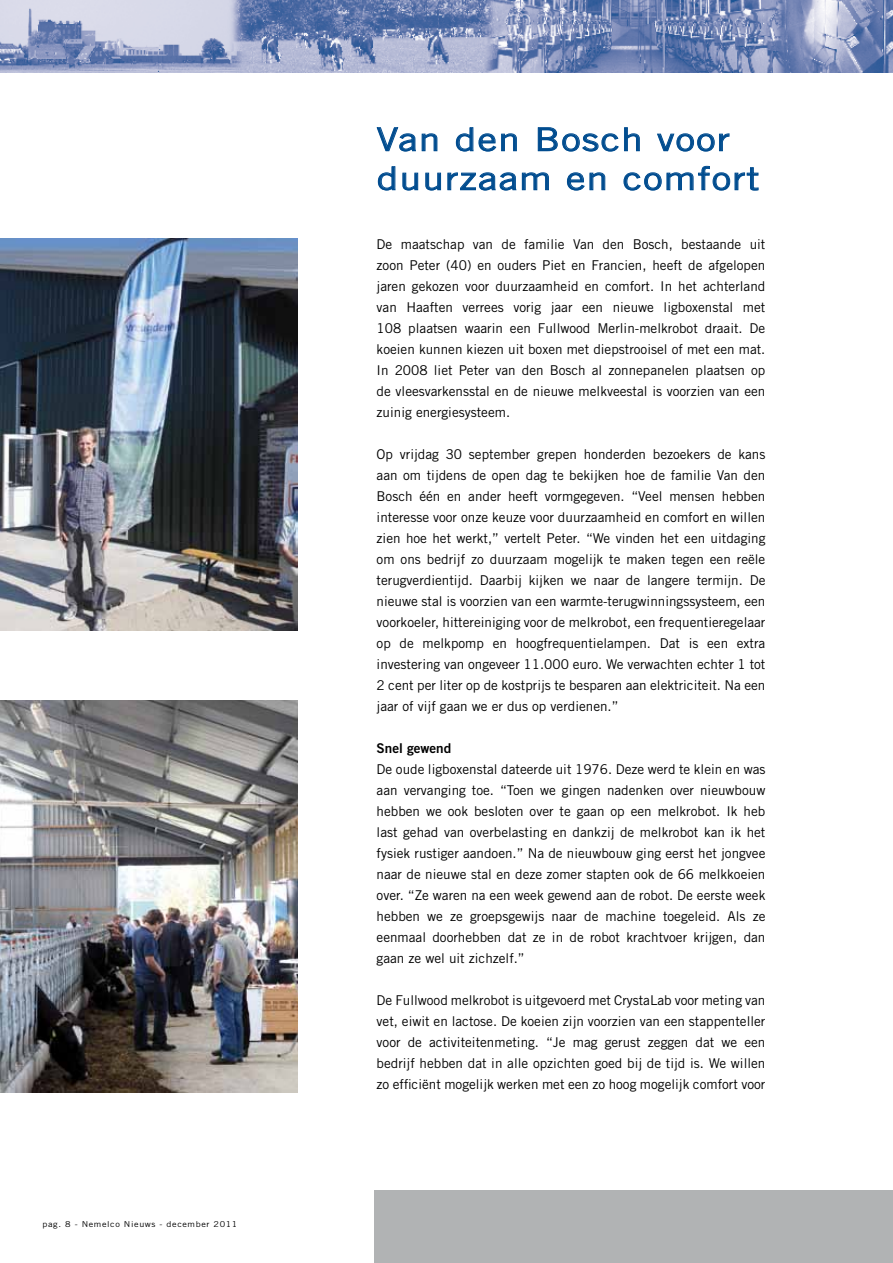
<style>
.page{position:relative;width:893px;height:1263px;background:#fff}
.page>*{position:absolute;margin:0;border:0;box-sizing:border-box;transform-origin:0 0}
.t1{font:31.95px/39px "Trade Gothic";letter-spacing:.03em;color:#004c8f;scale:1.22 1}
.t2{font:13.5px/21px "Trade Gothic";color:#000;text-align:justify}
.t3{font:13.5px "Trade Gothic Bold Two";color:#000}
.t4{font:8.1px "Trade Gothic";letter-spacing:.07em;color:#000;scale:1.11 1}
</style>
<div class="page">
<img style="left:0;top:0;width:893px;height:72px">
<div style="left:374px;top:1191px;width:519px;height:72px;background:#b1b3b4"></div>
<img style="left:0;top:239px;width:297px;height:392px">
<img style="left:0;top:700px;width:298px;height:393px">
<svg style="left:376px;top:127px;width:62px;height:25px"></svg>
<svg style="left:456px;top:127px;width:61px;height:25px"></svg>
<svg style="left:538px;top:127px;width:102px;height:25px"></svg>
<svg style="left:657px;top:133px;width:73px;height:19px"></svg>
<svg style="left:378px;top:166px;width:18px;height:25px"></svg>
<svg style="left:402px;top:172px;width:16px;height:19px"></svg>
<svg style="left:425px;top:172px;width:16px;height:19px"></svg>
<svg style="left:447px;top:172px;width:102px;height:19px"></svg>
<svg style="left:567px;top:172px;width:39px;height:19px"></svg>
<svg style="left:623px;top:166px;width:136px;height:25px"></svg>
<p class="t4" style="left:43px;top:1220px;width:177px">pag. 8 - Nemelco Nieuws - december 2011</p>
<h1 class="t1" style="left:377px;top:119px;width:315px">Van den Bosch voor duurzaam en comfort</h1>
<p class="t2" style="left:377px;top:233px;width:390px">De maatschap van de familie Van den Bosch, bestaande uit zoon Peter (40) en ouders Piet en Francien, heeft de afgelopen jaren gekozen voor duurzaamheid en comfort. In het achterland van Haaften verrees vorig jaar een nieuwe ligboxenstal met 108 plaatsen waarin een Fullwood Merlin-melkrobot draait. De koeien kunnen kiezen uit boxen met diepstrooisel of met een mat.<br>In 2008 liet Peter van den Bosch al zonnepanelen plaatsen op de vleesvarkensstal en de nieuwe melkveestal is voorzien van een zuinig energiesysteem.</p>
<p class="t2" style="left:377px;top:443px;width:390px">Op vrijdag 30 september grepen honderden bezoekers de kans aan om tijdens de open dag te bekijken hoe de familie Van den Bosch één en ander heeft vormgegeven. “Veel mensen hebben interesse voor onze keuze voor duurzaamheid en comfort en willen zien hoe het werkt,” vertelt Peter. “We vinden het een uitdaging om ons bedrijf zo duurzaam mogelijk te maken tegen een reële terugverdientijd. Daarbij kijken we naar de langere termijn. De nieuwe stal is voorzien van een warmte-terugwinningssysteem, een voorkoeler, hittereiniging voor de melkrobot, een frequentieregelaar op de melkpomp en hoogfrequentielampen. Dat is een extra investering van ongeveer 11.000 euro. We verwachten echter 1 tot 2 cent per liter op de kostprijs te besparen aan elektriciteit. Na een jaar of vijf gaan we er dus op verdienen.”</p>
<p class="t3" style="left:377px;top:740px;width:76px">Snel gewend</p>
<p class="t2" style="left:377px;top:758px;width:390px">De oude ligboxenstal dateerde uit 1976. Deze werd te klein en was aan vervanging toe. “Toen we gingen nadenken over nieuwbouw hebben we ook besloten over te gaan op een melkrobot. Ik heb last gehad van overbelasting en dankzij de melkrobot kan ik het fysiek rustiger aandoen.” Na de nieuwbouw ging eerst het jongvee naar de nieuwe stal en deze zomer stapten ook de 66 melkkoeien over. “Ze waren na een week gewend aan de robot. De eerste week hebben we ze groepsgewijs naar de machine toegeleid. Als ze eenmaal doorhebben dat ze in de robot krachtvoer krijgen, dan gaan ze wel uit zichzelf.”</p>
<p class="t2" style="left:377px;top:989px;width:390px">De Fullwood melkrobot is uitgevoerd met CrystaLab voor meting van vet, eiwit en lactose. De koeien zijn voorzien van een stappenteller voor de activiteitenmeting. “Je mag gerust zeggen dat we een bedrijf hebben dat in alle opzichten goed bij de tijd is. We willen zo efficiënt mogelijk werken met een zo hoog mogelijk comfort voor</p>
</div>
